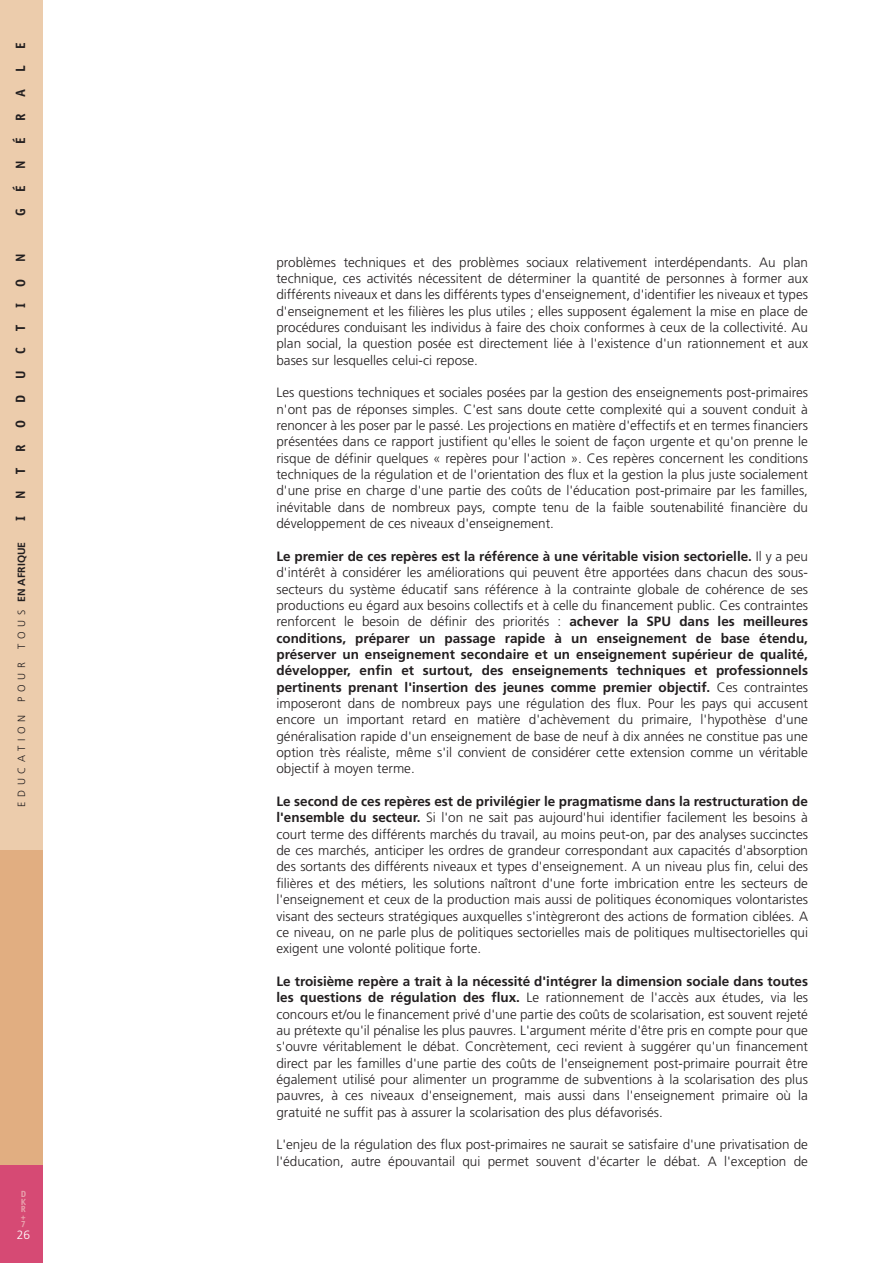
<style>
.page{position:relative;width:893px;height:1263px;background:#fff}
.page>*{position:absolute;margin:0;border:0;box-sizing:border-box;transform-origin:0 0}
.t1{font:300 13.5px/16.4px "Frutiger";color:#231f20;text-align:justify}
.t2{font:700 13.5px "Officina Sans";letter-spacing:1.225em;color:#231f20}
.t3{font:300 12px "Frutiger";color:#fff}
.t4{font:300 10.5px "Frutiger";letter-spacing:.45em;color:#231f20}
.t5{font:700 9px/7.5px "Officina Sans";color:#e8a2ad;text-align:justify}
.s1{font-weight:700}
</style>
<div class="page">
<div style="left:0;top:0;width:43px;height:1263px;background:#ecccac"></div>
<div style="left:0;top:850px;width:43px;height:413px;background:#e1ae81"></div>
<div style="left:0;top:1166px;width:43px;height:97px;background:#d64a74"></div>
<p class="t2" style="left:15px;top:216px;width:175px;rotate:-90deg">GÉNÉRALE</p>
<p class="t2" style="left:15px;top:521px;width:269px;rotate:-90deg">INTRODUCTION</p>
<p class="t4" style="left:17px;top:807px;width:267px;rotate:-90deg">EDUCATION POUR TOUS <span class="s1">EN AFRIQUE</span></p>
<p class="t5" style="left:21px;top:1191px;width:7px">D K R + 7</p>
<p class="t3" style="left:17px;top:1230px;width:15px">26</p>
<p class="t1" style="left:276px;top:255px;width:533px">problèmes techniques et des problèmes sociaux relativement interdépendants. Au plan technique, ces activités nécessitent de déterminer la quantité de personnes à former aux différents niveaux et dans les différents types d'enseignement, d'identifier les niveaux et types d'enseignement et les filières les plus utiles ; elles supposent également la mise en place de procédures conduisant les individus à faire des choix conformes à ceux de la collectivité. Au plan social, la question posée est directement liée à l'existence d'un rationnement et aux bases sur lesquelles celui-ci repose.</p>
<p class="t1" style="left:276px;top:386px;width:533px">Les questions techniques et sociales posées par la gestion des enseignements post-primaires n'ont pas de réponses simples. C'est sans doute cette complexité qui a souvent conduit à renoncer à les poser par le passé. Les projections en matière d'effectifs et en termes financiers présentées dans ce rapport justifient qu'elles le soient de façon urgente et qu'on prenne le risque de définir quelques « repères pour l'action ». Ces repères concernent les conditions techniques de la régulation et de l'orientation des flux et la gestion la plus juste socialement d'une prise en charge d'une partie des coûts de l'éducation post-primaire par les familles, inévitable dans de nombreux pays, compte tenu de la faible soutenabilité financière du développement de ces niveaux d'enseignement.</p>
<p class="t1" style="left:276px;top:549px;width:533px"><span class="s1">Le premier de ces repères est la référence à une véritable vision sectorielle.</span> Il y a peu d'intérêt à considérer les améliorations qui peuvent être apportées dans chacun des sous&shy;secteurs du système éducatif sans référence à la contrainte globale de cohérence de ses productions eu égard aux besoins collectifs et à celle du financement public. Ces contraintes renforcent le besoin de définir des priorités : <span class="s1">achever la SPU dans les meilleures conditions, préparer un passage rapide à un enseignement de base étendu, préserver un enseignement secondaire et un enseignement supérieur de qualité, développer, enfin et surtout, des enseignements techniques et professionnels pertinents prenant l'insertion des jeunes comme premier objectif.</span> Ces contraintes imposeront dans de nombreux pays une régulation des flux. Pour les pays qui accusent encore un important retard en matière d'achèvement du primaire, l'hypothèse d'une généralisation rapide d'un enseignement de base de neuf à dix années ne constitue pas une option très réaliste, même s'il convient de considérer cette extension comme un véritable objectif à moyen terme.</p>
<p class="t1" style="left:276px;top:794px;width:533px"><span class="s1">Le second de ces repères est de privilégier le pragmatisme dans la restructuration de l'ensemble du secteur.</span> Si l'on ne sait pas aujourd'hui identifier facilement les besoins à court terme des différents marchés du travail, au moins peut-on, par des analyses succinctes de ces marchés, anticiper les ordres de grandeur correspondant aux capacités d'absorption des sortants des différents niveaux et types d'enseignement. A un niveau plus fin, celui des filières et des métiers, les solutions naîtront d'une forte imbrication entre les secteurs de l'enseignement et ceux de la production mais aussi de politiques économiques volontaristes visant des secteurs stratégiques auxquelles s'intègreront des actions de formation ciblées. A ce niveau, on ne parle plus de politiques sectorielles mais de politiques multisectorielles qui exigent une volonté politique forte.</p>
<p class="t1" style="left:276px;top:974px;width:533px"><span class="s1">Le troisième repère a trait à la nécessité d'intégrer la dimension sociale dans toutes les questions de régulation des flux.</span> Le rationnement de l'accès aux études, via les concours et/ou le financement privé d'une partie des coûts de scolarisation, est souvent rejeté au prétexte qu'il pénalise les plus pauvres. L'argument mérite d'être pris en compte pour que s'ouvre véritablement le débat. Concrètement, ceci revient à suggérer qu'un financement direct par les familles d'une partie des coûts de l'enseignement post-primaire pourrait être également utilisé pour alimenter un programme de subventions à la scolarisation des plus pauvres, à ces niveaux d'enseignement, mais aussi dans l'enseignement primaire où la gratuité ne suffit pas à assurer la scolarisation des plus défavorisés.</p>
<p class="t1" style="left:276px;top:1138px;width:533px">L'enjeu de la régulation des flux post-primaires ne saurait se satisfaire d'une privatisation de l'éducation, autre épouvantail qui permet souvent d'écarter le débat. A l'exception de</p>
</div>
